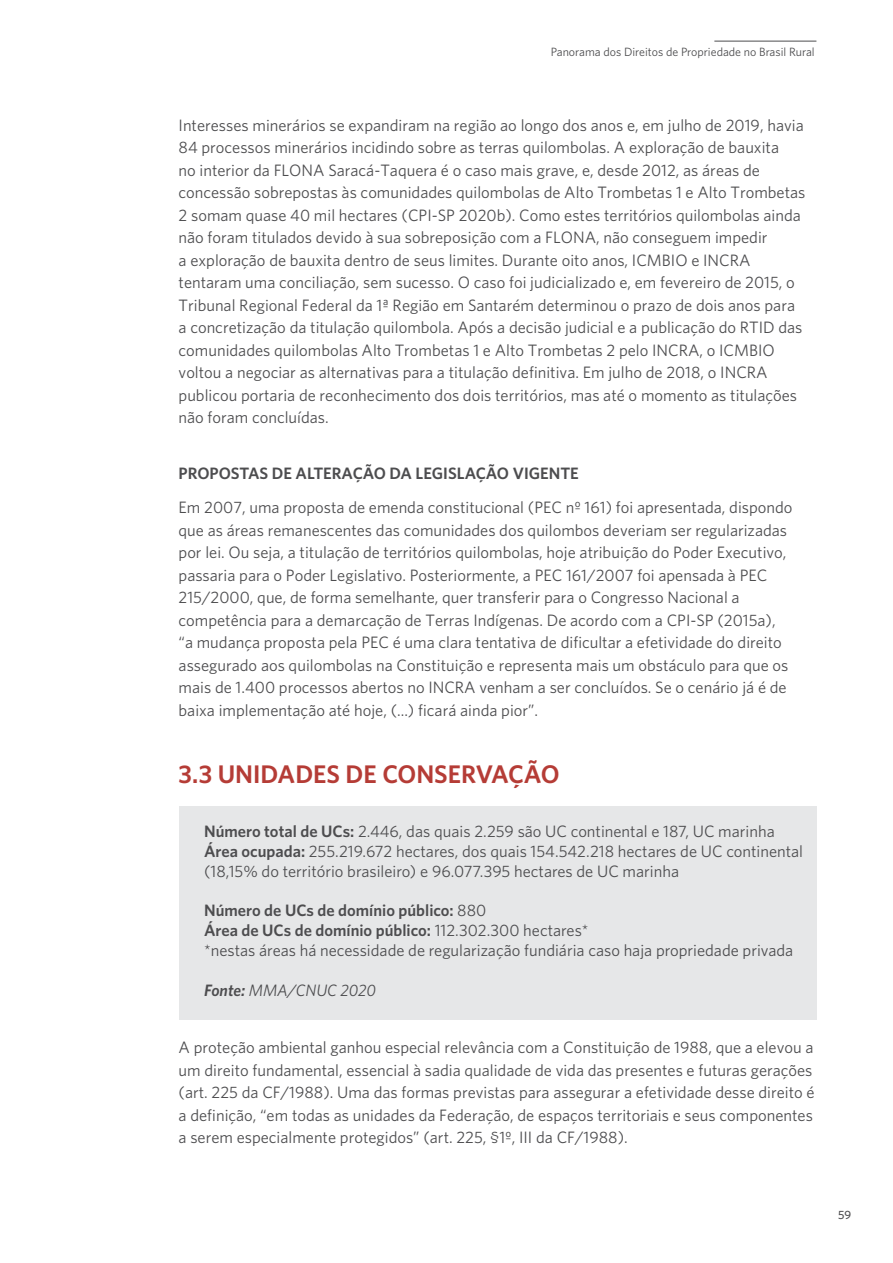
<style>
.page{position:relative;width:893px;height:1263px;background:#fff}
.page>*{position:absolute;margin:0;border:0;box-sizing:border-box;transform-origin:0 0}
.t1{font:600 25.5px "Whitney";color:#b53c36}
.t2{font:16.5px/22.5px "Whitney";color:#4d4d4f}
.t3{font:600 16.5px "Whitney";color:#4d4d4f}
.t4{font:italic 16.5px "Whitney";color:#4d4d4f}
.t5{font:12px "Whitney";color:#4d4d4f}
.t6{font:500 12px "Whitney";color:#4d4d4f}
.s1{font-weight:600}
</style>
<div class="page">
<hr style="left:714px;top:41px;width:102px;height:1px;background:#4d4d4f">
<div style="left:179px;top:806px;width:637px;height:213px;background:#e6e7e8"></div>
<p class="t5" style="left:551px;top:44px;width:265px">Panorama dos Direitos de Propriedade no Brasil Rural</p>
<p class="t2" style="left:179px;top:113px;width:628px">Interesses minerários se expandiram na região ao longo dos anos e, em julho de 2019, havia 84 processos minerários incidindo sobre as terras quilombolas. A exploração de bauxita<br>no interior da FLONA Saracá-Taquera é o caso mais grave, e, desde 2012, as áreas de concessão sobrepostas às comunidades quilombolas de Alto Trombetas 1 e Alto Trombetas 2 somam quase 40 mil hectares (CPI-SP 2020b). Como estes territórios quilombolas ainda não foram titulados devido à sua sobreposição com a FLONA, não conseguem impedir<br>a exploração de bauxita dentro de seus limites. Durante oito anos, ICMBIO e INCRA tentaram uma conciliação, sem sucesso. O caso foi judicializado e, em fevereiro de 2015, o Tribunal Regional Federal da 1ª Região em Santarém determinou o prazo de dois anos para a concretização da titulação quilombola. Após a decisão judicial e a publicação do RTID das comunidades quilombolas Alto Trombetas 1 e Alto Trombetas 2 pelo INCRA, o ICMBIO voltou a negociar as alternativas para a titulação definitiva. Em julho de 2018, o INCRA publicou portaria de reconhecimento dos dois territórios, mas até o momento as titulações não foram concluídas.</p>
<p class="t3" style="left:179px;top:463px;width:402px">PROPOSTAS DE ALTERAÇÃO DA LEGISLAÇÃO VIGENTE</p>
<p class="t2" style="left:179px;top:496px;width:615px">Em 2007, uma proposta de emenda constitucional (PEC nº 161) foi apresentada, dispondo que as áreas remanescentes das comunidades dos quilombos deveriam ser regularizadas por lei. Ou seja, a titulação de territórios quilombolas, hoje atribuição do Poder Executivo, passaria para o Poder Legislativo. Posteriormente, a PEC 161/2007 foi apensada à PEC 215/2000, que, de forma semelhante, quer transferir para o Congresso Nacional a competência para a demarcação de Terras Indígenas. De acordo com a CPI-SP (2015a), “a mudança proposta pela PEC é uma clara tentativa de dificultar a efetividade do direito assegurado aos quilombolas na Constituição e representa mais um obstáculo para que os mais de 1.400 processos abertos no INCRA venham a ser concluídos. Se o cenário já é de baixa implementação até hoje, (...) ficará ainda pior”.</p>
<h1 class="t1" style="left:179px;top:757px;width:383px">3.3 UNIDADES DE CONSERVAÇÃO</h1>
<p class="t2" style="left:204px;top:821px;width:600px;line-height:19.8px"><span class="s1">Número total de UCs:</span> 2.446, das quais 2.259 são UC continental e 187, UC marinha<br><span class="s1">Área ocupada:</span> 255.219.672 hectares, dos quais 154.542.218 hectares de UC continental (18,15% do território brasileiro) e 96.077.395 hectares de UC marinha</p>
<p class="t2" style="left:204px;top:900px;width:591px;line-height:19.8px"><span class="s1">Número de UCs de domínio público:</span> 880<br><span class="s1">Área de UCs de domínio público:</span> 112.302.300 hectares*<br>*nestas áreas há necessidade de regularização fundiária caso haja propriedade privada</p>
<p class="t4" style="left:204px;top:979px;width:173px"><span class="s1">Fonte:</span> MMA/CNUC 2020</p>
<p class="t2" style="left:179px;top:1036px;width:638px">A proteção ambiental ganhou especial relevância com a Constituição de 1988, que a elevou a um direito fundamental, essencial à sadia qualidade de vida das presentes e futuras gerações (art. 225 da CF/1988). Uma das formas previstas para assegurar a efetividade desse direito é a definição, “em todas as unidades da Federação, de espaços territoriais e seus componentes a serem especialmente protegidos” (art. 225, §1º, III da CF/1988).</p>
<p class="t6" style="left:838px;top:1207px;width:14px">59</p>
</div>
